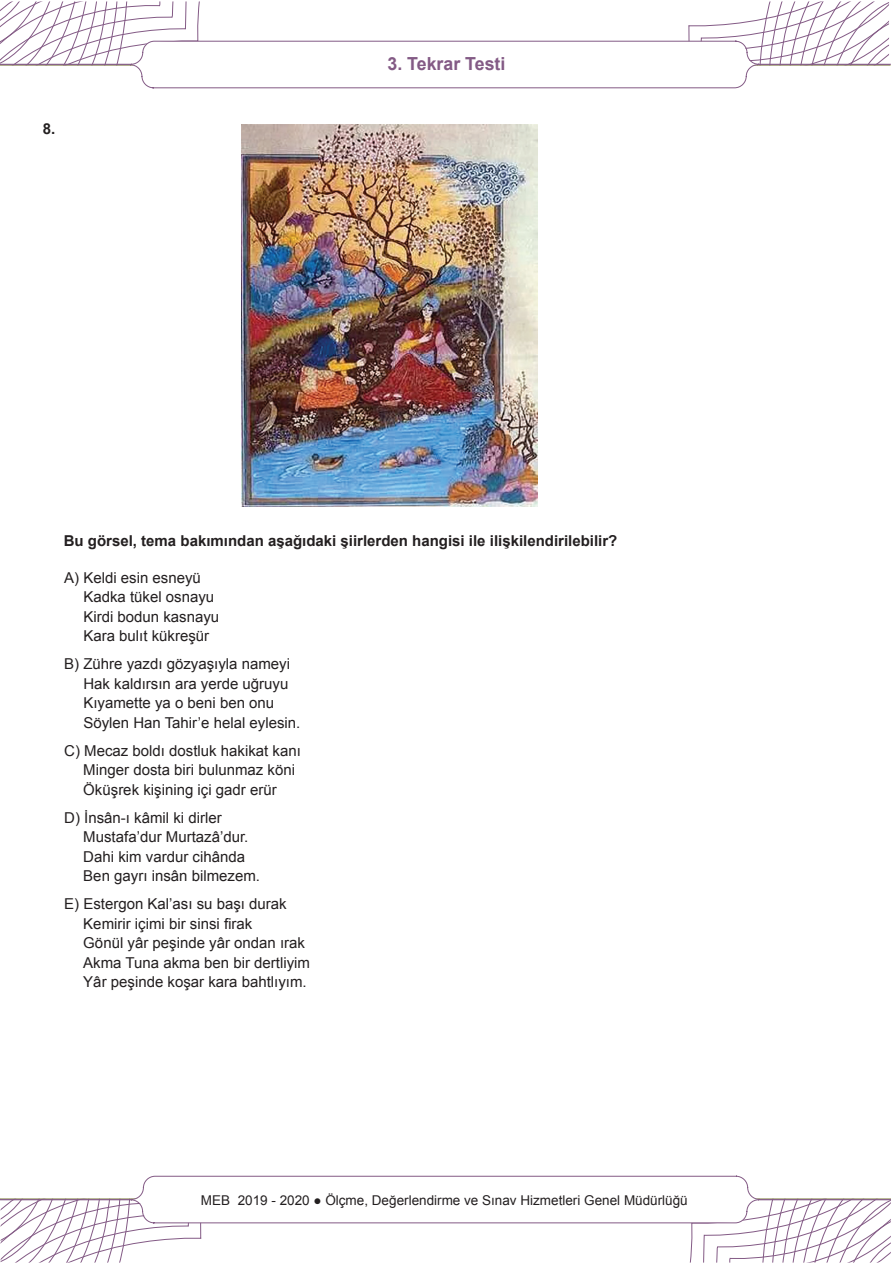
<style>
.page{position:relative;width:893px;height:1263px;background:#fff}
.page>*{position:absolute;margin:0;border:0;box-sizing:border-box;transform-origin:0 0}
.t1{font:700 18px "Arial";color:#835a85}
.t2{font:15px/19.5px "Arial";color:#231f20}
.t3{font:700 15px "Arial";color:#231f20}
.t4{font:13.5px "Arial";color:#231f20}
</style>
<div class="page">
<svg style="left:0;top:1175px;width:891px;height:87px"></svg>
<svg style="left:0;top:1px;width:891px;height:88px"></svg>
<img style="left:242px;top:124px;width:295px;height:383px">
<p class="t3" style="left:43px;top:119px;width:14px">8.</p>
<p class="t1" style="left:388px;top:52px;width:119px">3. Tekrar Testi</p>
<p class="t3" style="left:64px;top:531px;width:555px">Bu görsel, tema bakımından aşağıdaki şiirlerden hangisi ile ilişkilendirilebilir?</p>
<p class="t2" style="left:83px;top:568px;width:137px;text-indent:-19px">A) Keldi esin esneyü<br>Kadka tükel osnayu<br>Kirdi bodun kasnayu<br>Kara bulıt kükreşür</p>
<p class="t2" style="left:83px;top:654px;width:219px;text-indent:-19px">B) Zühre yazdı gözyaşıyla nameyi<br>Hak kaldırsın ara yerde uğruyu<br>Kıyamette ya o beni ben onu<br>Söylen Han Tahir’e helal eylesin.</p>
<p class="t2" style="left:83px;top:741px;width:219px;text-indent:-19px">C) Mecaz boldı dostluk hakikat kanı<br>Minger dosta biri bulunmaz köni<br>Öküşrek kişining içi gadr erür</p>
<p class="t2" style="left:83px;top:808px;width:178px;text-indent:-19px">D) İnsân-ı kâmil ki dirler<br>Mustafa’dur Murtazâ’dur.<br>Dahi kim vardur cihânda<br>Ben gayrı insân bilmezem.</p>
<p class="t2" style="left:83px;top:894px;width:228px;text-indent:-19px">E) Estergon Kal’ası su başı durak<br>Kemirir içimi bir sinsi firak<br>Gönül yâr peşinde yâr ondan ırak<br>Akma Tuna akma ben bir dertliyim<br>Yâr peşinde koşar kara bahtlıyım.</p>
<p class="t4" style="left:201px;top:1191px;width:488px">MEB 2019 - 2020 ● Ölçme, Değerlendirme ve Sınav Hizmetleri Genel Müdürlüğü</p>
</div>
